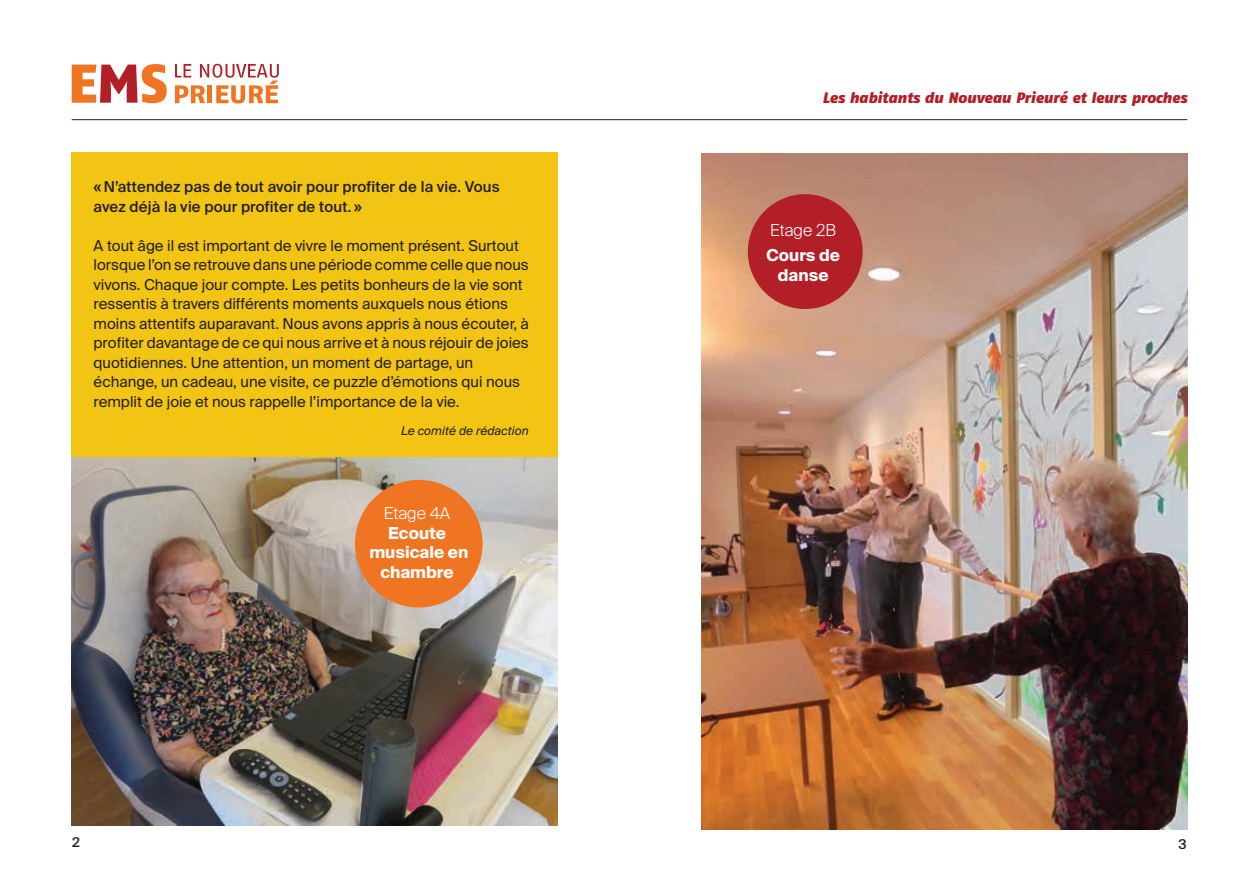
<style>
.page{position:relative;width:1259px;height:893px;background:#fff}
.page>*{position:absolute;margin:0;border:0;box-sizing:border-box;transform-origin:0 0}
.t1{font:700 16.5px/19.5px "Suisse Intl";color:#fff;text-align:center}
.t2{font:300 16.5px "Suisse Intl";color:#fff}
.t3{font:15px/19.5px "Suisse Intl";color:#231f20}
.t4{font:500 15px/19.5px "Suisse Intl";letter-spacing:.01em;color:#231f20}
.t5{font:italic 900 15px "Fago OT";color:#b21f27}
.t6{font:500 13.5px "Suisse Intl";color:#231f20}
.t7{font:italic 12px "Suisse Intl";letter-spacing:.01em;color:#231f20}
</style>
<div class="page">
<div style="left:72px;top:153px;width:486px;height:358px;background:#f2c414"></div>
<hr style="left:72px;top:119px;width:1115px;height:1px;background:#231f20">
<svg style="left:72px;top:64px;width:95px;height:39px"></svg>
<svg style="left:175px;top:64px;width:104px;height:39px"></svg>
<img style="left:701px;top:154px;width:486px;height:675px">
<div style="left:748px;top:194px;width:114px;height:115px;background:#b21f27;border-radius:50%"></div>
<img style="left:72px;top:458px;width:486px;height:368px">
<div style="left:355px;top:480px;width:127px;height:127px;background:#f07523;border-radius:50%"></div>
<p class="t4" style="left:94px;top:177px;width:407px">«N’attendez pas de tout avoir pour profiter de la vie. Vous avez déjà la vie pour profiter de tout. »</p>
<p class="t3" style="left:94px;top:236px;width:437px">A tout âge il est important de vivre le moment présent. Surtout lorsque l’on se retrouve dans une période comme celle que nous vivons. Chaque jour compte. Les petits bonheurs de la vie sont ressentis à travers différents moments auxquels nous étions moins attentifs auparavant. Nous avons appris à nous écouter, à profiter davantage de ce qui nous arrive et à nous réjouir de joies quotidiennes. Une attention, un moment de partage, un échange, un cadeau, une visite, ce puzzle d’émotions qui nous remplit de joie et nous rappelle l’importance de la vie.</p>
<p class="t7" style="left:401px;top:424px;width:129px">Le comité de rédaction</p>
<p class="t2" style="left:384px;top:504px;width:68px">Etage 4A</p>
<p class="t1" style="left:369px;top:523px;width:100px">Ecoute musicale en chambre</p>
<p class="t5" style="left:822px;top:89px;width:366px">Les habitants du Nouveau Prieuré et leurs proches</p>
<p class="t2" style="left:770px;top:220px;width:68px">Etage 2B</p>
<p class="t1" style="left:766px;top:246px;width:75px">Cours de danse</p>
<p class="t6" style="left:72px;top:835px;width:9px">2</p>
<p class="t6" style="left:1178px;top:837px;width:10px">3</p>
</div>
